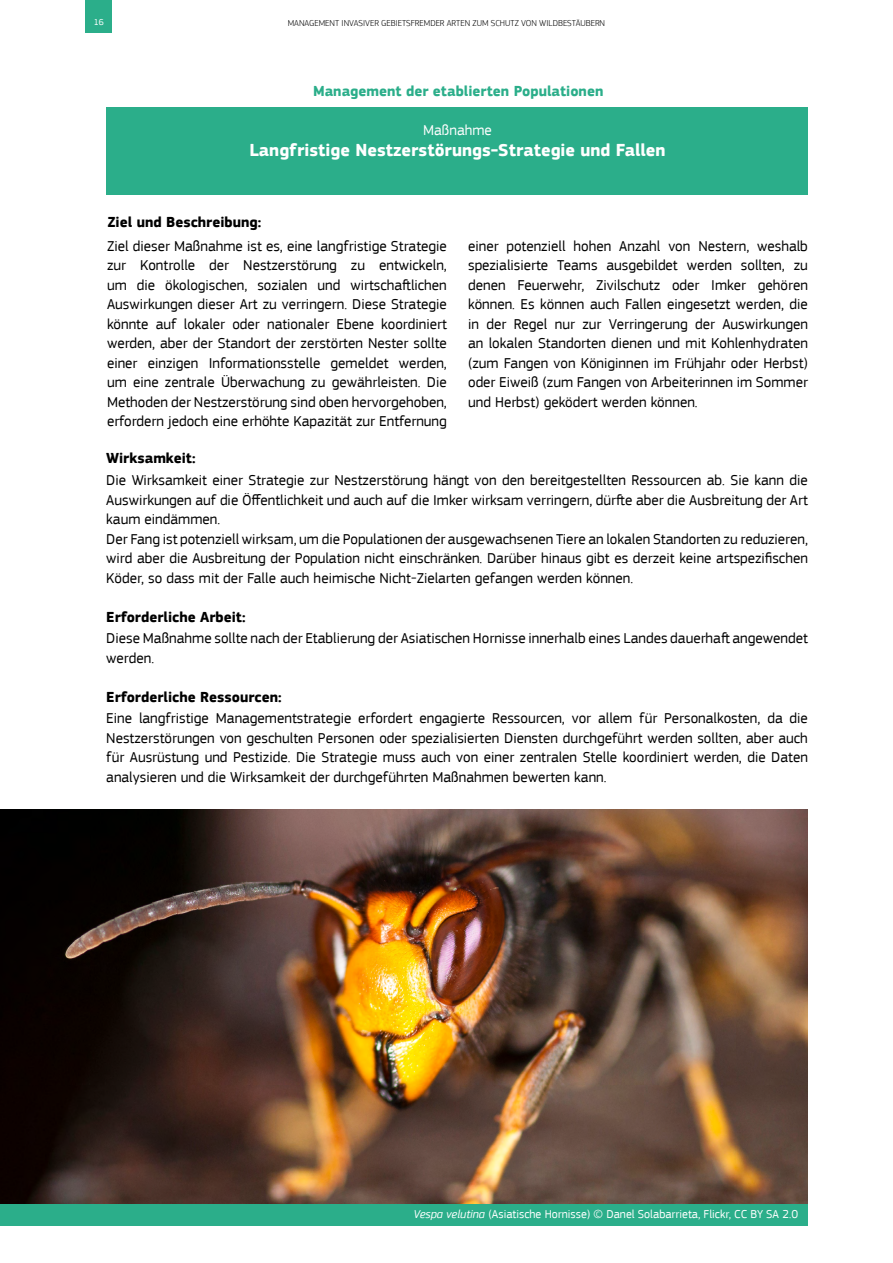
<style>
.page{position:relative;width:893px;height:1263px;background:#fff}
.page>*{position:absolute;margin:0;border:0;box-sizing:border-box;transform-origin:0 0}
.t1{font:700 18px "EC Square Sans Pro";color:#fff}
.t2{font:15px/19.5px "EC Square Sans Pro";color:#000;text-align:justify}
.t3{font:700 15px "EC Square Sans Pro";color:#000}
.t4{font:700 15px "EC Square Sans Pro";color:#2bae8a}
.t5{font:15px "EC Square Sans Pro";color:#fefefe}
.t6{font:12px "EC Square Sans Pro";color:#fff}
.t7{font:300 9px "EC Square Sans Pro";color:#000}
.t8{font:9px "EC Square Sans Pro";color:#fff}
.s1{font-style:italic}
</style>
<div class="page">
<div style="left:85px;top:0;width:27px;height:33px;background:#2bae8a"></div>
<img style="left:0;top:810px;width:808px;height:394px">
<div style="left:0;top:1204px;width:808px;height:21px;background:#2bae8a"></div>
<div style="left:107px;top:107px;width:701px;height:87px;background:#2bae8a"></div>
<p class="t8" style="left:94px;top:17px;width:12px">16</p>
<p class="t7" style="left:288px;top:18px;width:319px">MANAGEMENT INVASIVER GEBIETSFREMDER ARTEN ZUM SCHUTZ VON WILDBESTÄUBERN</p>
<p class="t4" style="left:313px;top:82px;width:292px">Management der etablierten Populationen</p>
<p class="t5" style="left:423px;top:121px;width:70px">Maßnahme</p>
<p class="t1" style="left:250px;top:139px;width:417px">Langfristige Nestzerstörungs-Strategie und Fallen</p>
<p class="t3" style="left:107px;top:213px;width:155px">Ziel und Beschreibung:</p>
<p class="t2" style="left:107px;top:236px;width:341px">Ziel dieser Maßnahme ist es, eine langfristige Strategie zur Kontrolle der Nestzerstörung zu entwickeln, um die ökologischen, sozialen und wirtschaftlichen Auswirkungen dieser Art zu verringern. Diese Strategie könnte auf lokaler oder nationaler Ebene koordiniert werden, aber der Standort der zerstörten Nester sollte einer einzigen Informationsstelle gemeldet werden, um eine zentrale Überwachung zu gewährleisten. Die Methoden der Nestzerstörung sind oben hervorgehoben, erfordern jedoch eine erhöhte Kapazität zur Entfernung</p>
<p class="t2" style="left:468px;top:236px;width:341px">einer potenziell hohen Anzahl von Nestern, weshalb spezialisierte Teams ausgebildet werden sollten, zu denen Feuerwehr, Zivilschutz oder Imker gehören können. Es können auch Fallen eingesetzt werden, die in der Regel nur zur Verringerung der Auswirkungen an lokalen Standorten dienen und mit Kohlenhydraten (zum Fangen von Königinnen im Frühjahr oder Herbst) oder Eiweiß (zum Fangen von Arbeiterinnen im Sommer und Herbst) geködert werden können.</p>
<p class="t3" style="left:106px;top:449px;width:91px">Wirksamkeit:</p>
<p class="t2" style="left:106px;top:470px;width:703px;text-align:left">Die Wirksamkeit einer Strategie zur Nestzerstörung hängt von den bereitgestellten Ressourcen ab. Sie kann die Auswirkungen auf die Öffentlichkeit und auch auf die Imker wirksam verringern, dürfte aber die Ausbreitung der Art kaum eindämmen.<br>Der Fang ist potenziell wirksam, um die Populationen der ausgewachsenen Tiere an lokalen Standorten zu reduzieren, wird aber die Ausbreitung der Population nicht einschränken. Darüber hinaus gibt es derzeit keine artspezifischen Köder, so dass mit der Falle auch heimische Nicht-Zielarten gefangen werden können.</p>
<p class="t3" style="left:106px;top:607px;width:141px">Erforderliche Arbeit:</p>
<p class="t2" style="left:106px;top:628px;width:703px">Diese Maßnahme sollte nach der Etablierung der Asiatischen Hornisse innerhalb eines Landes dauerhaft angewendet werden.</p>
<p class="t3" style="left:106px;top:688px;width:177px">Erforderliche Ressourcen:</p>
<p class="t2" style="left:106px;top:709px;width:703px">Eine langfristige Managementstrategie erfordert engagierte Ressourcen, vor allem für Personalkosten, da die Nestzerstörungen von geschulten Personen oder spezialisierten Diensten durchgeführt werden sollten, aber auch für Ausrüstung und Pestizide. Die Strategie muss auch von einer zentralen Stelle koordiniert werden, die Daten analysieren und die Wirksamkeit der durchgeführten Maßnahmen bewerten kann.</p>
<p class="t6" style="left:413px;top:1207px;width:386px"><span class="s1">Vespa velutina</span> (Asiatische Hornisse) © Danel Solabarrieta, Flickr, CC BY SA 2.0</p>
</div>
